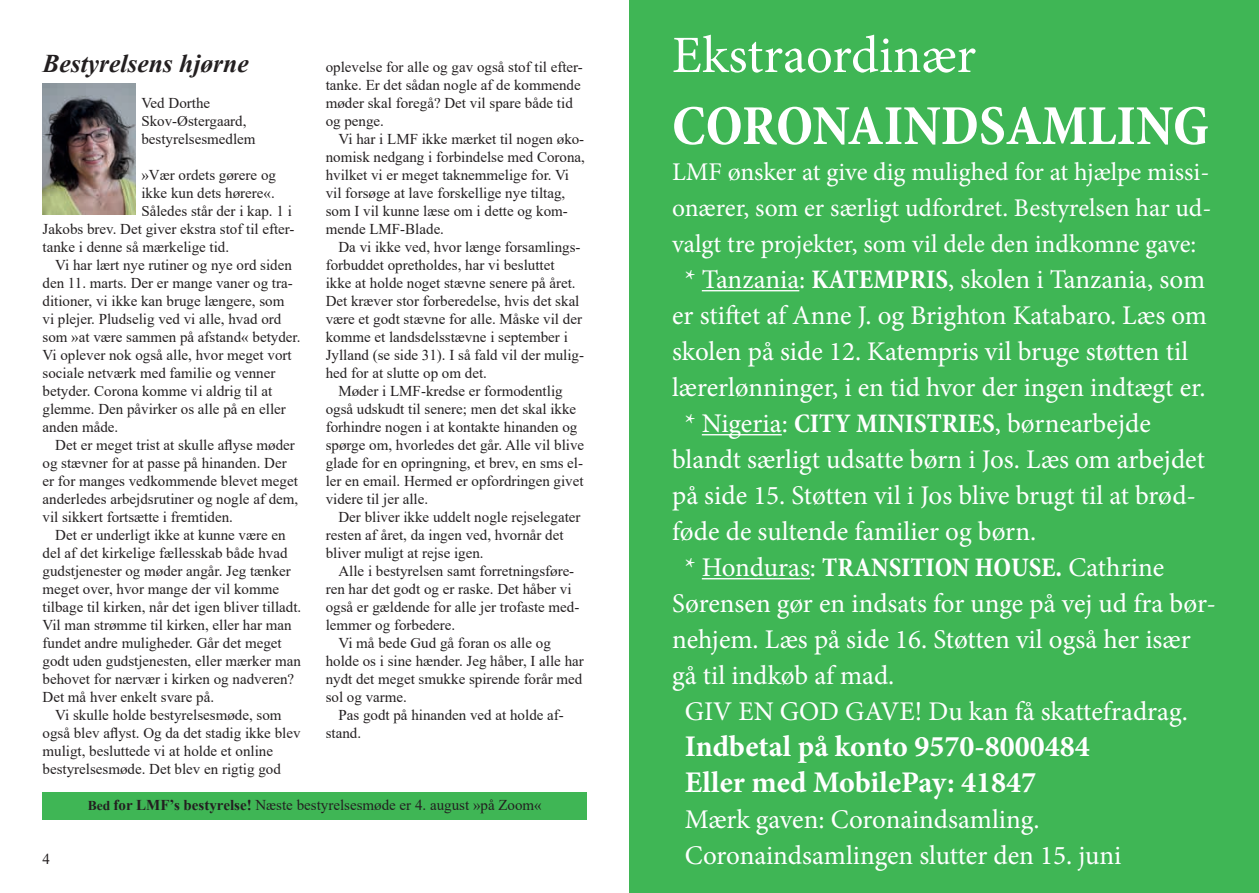
<style>
.page{position:relative;width:1259px;height:893px;background:#fff}
.page>*{position:absolute;margin:0;border:0;box-sizing:border-box;transform-origin:0 0}
.t1{font:700 condensed 57px "Minion Pro";color:#fff}
.t2{font:52.5px "Minion Pro";color:#fff}
.t3{font:700 30px/36px "Minion Pro";color:#fff}
.t4{font:27px/36px "Minion Pro";color:#fff}
.t5{font:25.5px/36px "Minion Pro";color:#fff;text-align:justify}
.t6{font:italic 700 25.5px "Times New Roman";color:#231f20}
.t7{font:15px/18px "Times New Roman";color:#231f20}
.s1{font-weight:700;font-size:13.5px}
.s2{font-weight:700}
.s3{font-weight:700;font-stretch:condensed}
</style>
<div class="page">
<div style="left:629px;top:0;width:630px;height:893px;background:#3fb655"></div>
<div style="left:43px;top:792px;width:544px;height:28px;background:#3fb655"></div>
<img style="left:43px;top:84px;width:93px;height:130px">
<hr style="left:702px;top:290px;width:97px;height:1px;background:#fff">
<hr style="left:702px;top:434px;width:80px;height:1px;background:#fff">
<hr style="left:702px;top:578px;width:108px;height:1px;background:#fff">
<h3 class="t6" style="left:43px;top:46px;width:208px">Bestyrelsens hjørne</h3>
<p class="t7" style="left:141px;top:94px;width:116px">Ved Dorthe<br>Skov-Østergaard, bestyrelsesmedlem</p>
<p class="t7" style="left:141px;top:166px;width:136px">»Vær ordets gørere og</p>
<p class="t7" style="left:141px;top:184px;width:135px">ikke kun dets hørere«.</p>
<p class="t7" style="left:141px;top:202px;width:152px">Således står der i kap. 1 i</p>
<p class="t7" style="left:43px;top:220px;width:253px">Jakobs brev. Det giver ekstra stof til efter-</p>
<p class="t7" style="left:43px;top:238px;width:188px">tanke i denne så mærkelige tid.</p>
<p class="t7" style="left:55px;top:256px;width:238px">Vi har lært nye rutiner og nye ord siden</p>
<p class="t7" style="left:43px;top:274px;width:252px">den 11. marts. Der er mange vaner og tra-</p>
<p class="t7" style="left:43px;top:292px;width:243px">ditioner, vi ikke kan bruge længere, som</p>
<p class="t7" style="left:43px;top:310px;width:240px">vi plejer. Pludselig ved vi alle, hvad ord</p>
<p class="t7" style="left:43px;top:328px;width:259px">som »at være sammen på afstand« betyder.</p>
<p class="t7" style="left:43px;top:346px;width:251px">Vi oplever nok også alle, hvor meget vort</p>
<p class="t7" style="left:43px;top:364px;width:234px">sociale netværk med familie og venner</p>
<p class="t7" style="left:43px;top:382px;width:231px">betyder. Corona komme vi aldrig til at</p>
<p class="t7" style="left:43px;top:400px;width:245px">glemme. Den påvirker os alle på en eller</p>
<p class="t7" style="left:43px;top:418px;width:77px">anden måde.</p>
<p class="t7" style="left:55px;top:436px;width:241px">Det er meget trist at skulle aflyse møder</p>
<p class="t7" style="left:43px;top:454px;width:246px">og stævner for at passe på hinanden. Der</p>
<p class="t7" style="left:43px;top:472px;width:257px">er for manges vedkommende blevet meget</p>
<p class="t7" style="left:43px;top:490px;width:257px">anderledes arbejdsrutiner og nogle af dem,</p>
<p class="t7" style="left:43px;top:508px;width:192px">vil sikkert fortsætte i fremtiden.</p>
<p class="t7" style="left:55px;top:526px;width:232px">Det er underligt ikke at kunne være en</p>
<p class="t7" style="left:43px;top:544px;width:246px">del af det kirkelige fællesskab både hvad</p>
<p class="t7" style="left:43px;top:562px;width:250px">gudstjenester og møder angår. Jeg tænker</p>
<p class="t7" style="left:43px;top:580px;width:238px">meget over, hvor mange der vil komme</p>
<p class="t7" style="left:43px;top:598px;width:260px">tilbage til kirken, når det igen bliver tilladt.</p>
<p class="t7" style="left:43px;top:616px;width:251px">Vil man strømme til kirken, eller har man</p>
<p class="t7" style="left:43px;top:634px;width:241px">fundet andre muligheder. Går det meget</p>
<p class="t7" style="left:43px;top:652px;width:260px">godt uden gudstjenesten, eller mærker man</p>
<p class="t7" style="left:43px;top:670px;width:253px">behovet for nærvær i kirken og nadveren?</p>
<p class="t7" style="left:43px;top:688px;width:173px">Det må hver enkelt svare på.</p>
<p class="t7" style="left:55px;top:706px;width:228px">Vi skulle holde bestyrelsesmøde, som</p>
<p class="t7" style="left:43px;top:724px;width:259px">også blev aflyst. Og da det stadig ikke blev</p>
<p class="t7" style="left:43px;top:742px;width:232px">muligt, besluttede vi at holde et online</p>
<p class="t7" style="left:43px;top:760px;width:240px">bestyrelsesmøde. Det blev en rigtig god</p>
<p class="t7" style="left:326px;top:58px;width:259px">oplevelse for alle og gav også stof til efter&shy;tanke. Er det sådan nogle af de kommende møder skal foregå? Det vil spare både tid og penge.</p>
<p class="t7" style="left:326px;top:130px;width:261px;text-indent:13px">Vi har i LMF ikke mærket til nogen øko&shy;nomisk nedgang i forbindelse med Corona, hvilket vi er meget taknemmelige for. Vi vil forsøge at lave forskellige nye tiltag, som I vil kunne læse om i dette og kom&shy;mende LMF-Blade.</p>
<p class="t7" style="left:326px;top:238px;width:260px;text-indent:13px">Da vi ikke ved, hvor længe forsamlings&shy;forbuddet opretholdes, har vi besluttet ikke at holde noget stævne senere på året.<br>Det kræver stor forberedelse, hvis det skal være et godt stævne for alle. Måske vil der komme et landsdelsstævne i september i Jylland (se side 31). I så fald vil der mulig&shy;hed for at slutte op om det.</p>
<p class="t7" style="left:326px;top:382px;width:260px;text-indent:13px">Møder i LMF-kredse er formodentlig også udskudt til senere; men det skal ikke forhindre nogen i at kontakte hinanden og spørge om, hvorledes det går. Alle vil blive glade for en opringning, et brev, en sms el&shy;ler en email. Hermed er opfordringen givet videre til jer alle.</p>
<p class="t7" style="left:326px;top:508px;width:256px;text-indent:13px">Der bliver ikke uddelt nogle rejselegater resten af året, da ingen ved, hvornår det bliver muligt at rejse igen.</p>
<p class="t7" style="left:338px;top:562px;width:237px">Alle i bestyrelsen samt forretningsføre-</p>
<p class="t7" style="left:326px;top:580px;width:247px">ren har det godt og er raske. Det håber vi</p>
<p class="t7" style="left:326px;top:598px;width:255px">også er gældende for alle jer trofaste med-</p>
<p class="t7" style="left:326px;top:616px;width:131px">lemmer og forbedere.</p>
<p class="t7" style="left:338px;top:634px;width:214px">Vi må bede Gud gå foran os alle og</p>
<p class="t7" style="left:326px;top:652px;width:260px">holde os i sine hænder. Jeg håber, I alle har</p>
<p class="t7" style="left:326px;top:670px;width:258px">nydt det meget smukke spirende forår med</p>
<p class="t7" style="left:326px;top:688px;width:83px">sol og varme.</p>
<p class="t7" style="left:338px;top:706px;width:227px">Pas godt på hinanden ved at holde af-</p>
<p class="t7" style="left:326px;top:724px;width:37px">stand.</p>
<p class="t7" style="left:43px;top:850px;width:9px">4</p>
<p class="t7" style="left:88px;top:796px;width:455px"><span class="s1">Bed</span> <span class="s2">for LMF’s bestyrelse!</span> Næste bestyrelsesmøde er 4. august »på Zoom«</p>
<h2 class="t2" style="left:672px;top:20px;width:305px">Ekstraordinær</h2>
<h1 class="t1" style="left:672px;top:87px;width:538px">CORONAINDSAMLING</h1>
<h3 class="t5" style="left:672px;top:154px;width:541px">LMF ønsker at give dig mulighed for at hjælpe missi&shy;onærer, som er særligt udfordret. Bestyrelsen har ud&shy;valgt tre projekter, som vil dele den indkomne gave:</h3>
<h3 class="t4" style="left:685px;top:262px;width:522px">* Tanzania: <span class="s3">KATEMPRIS</span>, skolen i Tanzania, som</h3>
<h3 class="t4" style="left:672px;top:298px;width:536px">er stiftet af Anne J. og Brighton Katabaro. Læs om</h3>
<h3 class="t4" style="left:672px;top:333px;width:518px">skolen på side 12. Katempris vil bruge støtten til</h3>
<h3 class="t4" style="left:672px;top:369px;width:535px">lærerlønninger, i en tid hvor der ingen indtægt er.</h3>
<h3 class="t4" style="left:685px;top:405px;width:467px">* Nigeria: <span class="s3">CITY MINISTRIES</span>, børnearbejde</h3>
<h3 class="t4" style="left:672px;top:441px;width:534px">blandt særligt udsatte børn i Jos. Læs om arbejdet</h3>
<h3 class="t4" style="left:672px;top:477px;width:526px">på side 15. Støtten vil i Jos blive brugt til at brød-</h3>
<h3 class="t4" style="left:672px;top:513px;width:366px">føde de sultende familier og børn.</h3>
<h3 class="t4" style="left:685px;top:549px;width:481px">* Honduras: <span class="s3">TRANSITION HOUSE.</span> Cathrine</h3>
<h3 class="t4" style="left:672px;top:585px;width:545px">Sørensen gør en indsats for unge på vej ud fra bør-</h3>
<h3 class="t4" style="left:672px;top:621px;width:520px">nehjem. Læs på side 16. Støtten vil også her især</h3>
<h3 class="t4" style="left:672px;top:657px;width:224px">gå til indkøb af mad.</h3>
<h3 class="t4" style="left:685px;top:693px;width:504px">GIV EN GOD GAVE! Du kan få skattefradrag.</h3>
<h3 class="t3" style="left:685px;top:728px;width:406px">Indbetal på konto 9570-8000484<br>Eller med MobilePay: 41847</h3>
<h3 class="t4" style="left:685px;top:802px;width:438px">Mærk gaven: Coronaindsamling.<br>Coronaindsamlingen slutter den 15. juni</h3>
</div>
